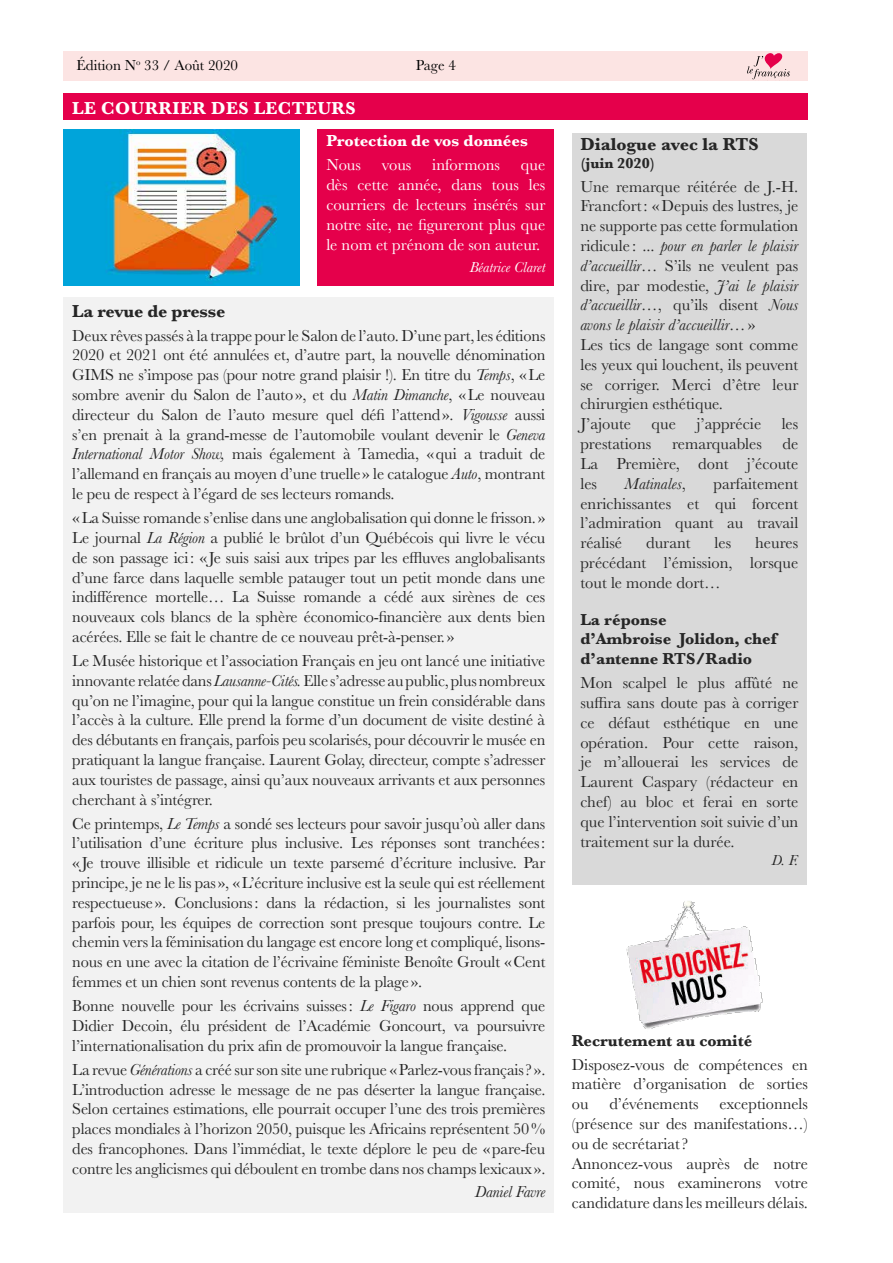
<style>
.page{position:relative;width:893px;height:1263px;background:#fff}
.page>*{position:absolute;margin:0;border:0;box-sizing:border-box;transform-origin:0 0}
.t1{font:700 18px "Baskerville";letter-spacing:-.01em;color:#262626}
.t2{font:700 18px "Baskerville";letter-spacing:.02em;color:#fff}
.t3{font:16.5px/19.8px "Baskerville";color:#262626;text-align:justify}
.t4{font:16.5px/19.8px "Baskerville";color:#fff;text-align:justify}
.t5{font:700 16.5px/19.8px "Baskerville";color:#262626}
.t6{font:700 16.5px "Baskerville";color:#fff}
.t7{font:italic 16.5px "Baskerville";letter-spacing:-.01em;color:#262626}
.t8{font:15px "Baskerville";color:#000}
.t9{font:italic 15px "Baskerville";color:#fff}
.t10{font:700 15px "Baskerville";color:#262626}
.t11{font:italic 15px "Baskerville";color:#262626}
.s1{font-style:italic}
.s2{font-style:normal}
</style>
<div class="page">
<div style="left:64px;top:94px;width:744px;height:26px;background:#e5004b"></div>
<div style="left:64px;top:51px;width:744px;height:30px;background:#fce4e3"></div>
<svg style="left:747px;top:53px;width:43px;height:26px"></svg>
<div style="left:64px;top:297px;width:490px;height:915px;background:#f2f2f2"></div>
<div style="left:318px;top:129px;width:236px;height:156px;background:#e5004b"></div>
<div style="left:572px;top:133px;width:235px;height:751px;background:#d9d9d9"></div>
<img style="left:626px;top:901px;width:137px;height:128px">
<img style="left:64px;top:129px;width:236px;height:156px">
<p class="t8" style="left:77px;top:55px;width:163px">Édition N<sup>o</sup> 33 / Août 2020</p>
<p class="t8" style="left:416px;top:55px;width:41px">Page 4</p>
<p class="t2" style="left:72px;top:96px;width:285px">LE COURRIER DES LECTEURS</p>
<p class="t6" style="left:326px;top:130px;width:203px">Protection de vos données</p>
<p class="t4" style="left:326px;top:155px;width:36px">Nous</p>
<p class="t4" style="left:382px;top:155px;width:31px">vous</p>
<p class="t4" style="left:432px;top:155px;width:69px">informons</p>
<p class="t4" style="left:326px;top:155px;width:221px;text-indent:195px">que dès cette année, dans tous les courriers de lecteurs insérés sur notre site, ne figureront plus que le nom et prénom de son auteur.</p>
<p class="t9" style="left:470px;top:257px;width:77px">Béatrice Claret</p>
<p class="t1" style="left:72px;top:298px;width:155px">La revue de presse</p>
<p class="t3" style="left:72px;top:326px;width:475px">Deux rêves passés à la trappe pour le Salon de l’auto. D’une part, les éditions 2020 et 2021 ont été annulées et, d’autre part, la nouvelle dénomination GIMS ne s’impose pas (pour notre grand plaisir !). En titre du <span class="s1">Temps</span>, «Le sombre avenir du Salon de l’auto», et du <span class="s1">Matin Dimanche</span>, «Le nouveau directeur du Salon de l’auto mesure quel défi l’attend». <span class="s1">Vigousse</span> aussi s’en prenait à la grand-messe de l’automobile voulant devenir le <span class="s1">Geneva International Motor Show,</span> mais également à Tamedia, «qui a traduit de l’allemand en français au moyen d’une truelle» le catalogue <span class="s1">Auto</span>, montrant le peu de respect à l’égard de ses lecteurs romands.</p>
<p class="t3" style="left:72px;top:508px;width:475px">«La Suisse romande s’enlise dans une anglobalisation qui donne le frisson.» Le journal <span class="s1">La Région</span> a publié le brûlot d’un Québécois qui livre le vécu de son passage ici: «Je suis saisi aux tripes par les effluves anglobalisants d’une farce dans laquelle semble patauger tout un petit monde dans une indifférence mortelle… La Suisse romande a cédé aux sirènes de ces nouveaux cols blancs de la sphère économico-financière aux dents bien acérées. Elle se fait le chantre de ce nouveau prêt-à-penser.»</p>
<p class="t3" style="left:72px;top:651px;width:475px">Le Musée historique et l’association Français en jeu ont lancé une initiative innovante relatée dans <span class="s1">Lausanne-Cités.</span> Elle s’adresse au public, plus nombreux qu’on ne l’imagine, pour qui la langue constitue un frein considérable dans l’accès à la culture. Elle prend la forme d’un document de visite destiné à des débutants en français, parfois peu scolarisés, pour découvrir le musée en pratiquant la langue française. Laurent Golay, directeur, compte s’adresser aux touristes de passage, ainsi qu’aux nouveaux arrivants et aux personnes cherchant à s’intégrer.</p>
<p class="t3" style="left:72px;top:814px;width:475px">Ce printemps, <span class="s1">Le Temps</span> a sondé ses lecteurs pour savoir jusqu’où aller dans l’utilisation d’une écriture plus inclusive. Les réponses sont tranchées: «Je trouve illisible et ridicule un texte parsemé d’écriture inclusive. Par principe, je ne le lis pas», «L’écriture inclusive est la seule qui est réellement respectueuse». Conclusions: dans la rédaction, si les journalistes sont parfois pour, les équipes de correction sont presque toujours contre. Le chemin vers la féminisation du langage est encore long et compliqué, lisons&shy;nous en une avec la citation de l’écrivaine féministe Benoîte Groult «Cent femmes et un chien sont revenus contents de la plage».</p>
<p class="t3" style="left:72px;top:996px;width:475px">Bonne nouvelle pour les écrivains suisses: <span class="s1">Le Figaro</span> nous apprend que Didier Decoin, élu président de l’Académie Goncourt, va poursuivre l’internationalisation du prix afin de promouvoir la langue française.</p>
<p class="t3" style="left:72px;top:1060px;width:475px">La revue <span class="s1">Générations</span> a créé sur son site une rubrique «Parlez-vous français?».<br>L’introduction adresse le message de ne pas déserter la langue française.<br>Selon certaines estimations, elle pourrait occuper l’une des trois premières places mondiales à l’horizon 2050, puisque les Africains représentent 50% des francophones. Dans l’immédiat, le texte déplore le peu de «pare-feu contre les anglicismes qui déboulent en trombe dans nos champs lexicaux».</p>
<p class="t7" style="left:475px;top:1181px;width:72px">Daniel Favre</p>
<p class="t1" style="left:580px;top:131px;width:180px">Dialogue avec la RTS</p>
<p class="t10" style="left:580px;top:152px;width:76px">(juin 2020)</p>
<p class="t3" style="left:580px;top:177px;width:219px;text-align:left">Une remarque réitérée de J.-H.<br>Francfort: «Depuis des lustres, je ne supporte pas cette formulation ridicule : ... <span class="s1">pour en parler le plaisir d’accueillir…</span> S’ils ne veulent pas dire, par modestie, <span class="s1">J’ai le plaisir d’accueillir…</span>, qu’ils disent <span class="s1">Nous avons le plaisir d’accueillir…</span>»<br>Les tics de langage sont comme les yeux qui louchent, ils peuvent se corriger. Merci d’être leur chirurgien esthétique.<br>J’ajoute que j’apprécie les prestations</p>
<p class="t3" style="left:580px;top:434px;width:219px;text-indent:202px">de La Première, dont j’écoute les</p>
<p class="t3" style="left:672px;top:434px;width:91px">remarquables</p>
<p class="t3" style="left:580px;top:474px;width:219px;text-indent:133px">parfaitement enrichissantes et qui forcent l’admiration quant au travail réalisé</p>
<p class="t7" style="left:625px;top:472px;width:63px">Matinales<span class="s2">,</span></p>
<p class="t3" style="left:580px;top:533px;width:219px;text-indent:175px">heures précédant l’émission, lorsque tout le monde dort…</p>
<p class="t5" style="left:580px;top:609px;width:198px">La réponse<br>d’Ambroise Jolidon, chef d’antenne RTS/Radio</p>
<p class="t3" style="left:580px;top:673px;width:219px">Mon scalpel le plus affûté ne suffira sans doute pas à corriger ce défaut esthétique en une opération. Pour cette raison, je m’allouerai les services de Laurent Caspary (rédacteur en chef) au bloc et ferai en sorte que l’intervention soit suivie d’un traitement sur la durée.</p>
<p class="t11" style="left:772px;top:850px;width:28px">D. F.</p>
<p class="t3" style="left:646px;top:533px;width:46px">durant</p>
<p class="t3" style="left:715px;top:533px;width:18px">les</p>
<p class="t5" style="left:572px;top:1030px;width:182px">Recrutement au comité</p>
<p class="t3" style="left:572px;top:1055px;width:238px">Disposez-vous de compétences en matière d’organisation de sorties ou</p>
<p class="t3" style="left:572px;top:1094px;width:238px;text-align:left;text-indent:148px">exceptionnels (présence sur des manifestations…) ou de secrétariat?<br>Annoncez-vous auprès de notre comité, nous examinerons votre candidature dans les meilleurs délais.</p>
<p class="t3" style="left:609px;top:1094px;width:91px">d’événements</p>
</div>
